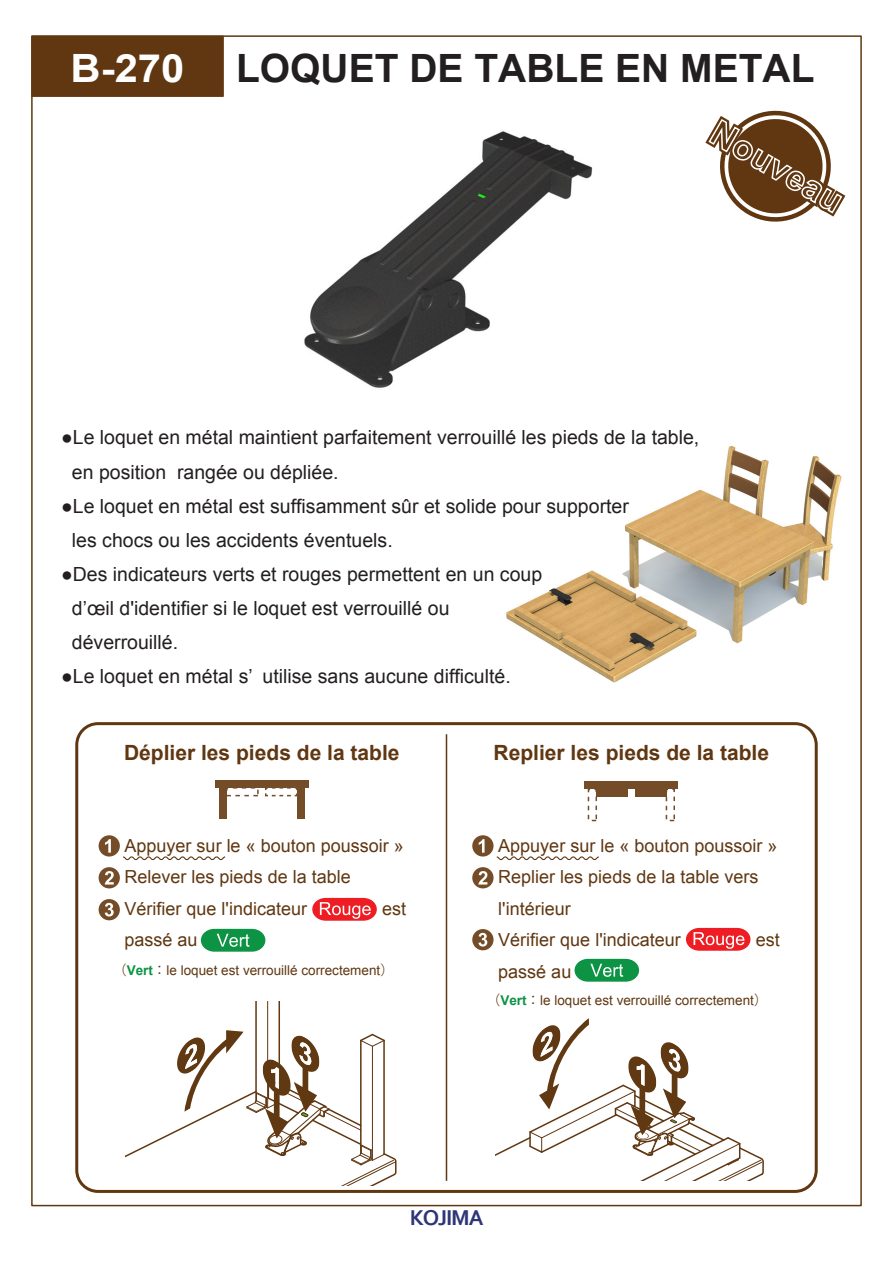
<style>
.page{position:relative;width:893px;height:1263px;background:#fff}
.page>*{position:absolute;margin:0;border:0;box-sizing:border-box;transform-origin:0 0}
.t1{font:700 39px "Arial";color:#231f20}
.t2{font:700 39px "Arial";color:#fff;scale:1.07 1}
.t3{font:700 22.5px "Corbel";letter-spacing:-.05em;color:#2e3677}
.t4{font:700 21px "Arial";color:#603711}
.t5{font:19.5px/34.2px "Arial";color:#231f20}
.t6{font:18px/31.5px "Arial";color:#603711}
.t7{font:13.5px "Arial";color:#603711}
.s1{font-family:"Koz Go Pr 6 N"}
.s2{font-weight:700;color:#0d9344}
</style>
<div class="page">
<div style="left:31px;top:36px;width:193px;height:61px;background:#603711;border:1px solid #603711"></div>
<img style="left:506px;top:446px;width:336px;height:237px">
<img style="left:304px;top:131px;width:289px;height:257px">
<div style="left:215px;top:780px;width:94px;height:8px;background:#744c27"></div>
<div style="left:297px;top:788px;width:8px;height:31px;background:#744c27"></div>
<div style="left:219px;top:788px;width:8px;height:31px;background:#744c27"></div>
<div style="left:226px;top:787px;width:33px;height:9px;border:2px dashed #744c27"></div>
<svg style="left:265px;top:788px;width:32px;height:9px"></svg>
<div style="left:585px;top:781px;width:93px;height:8px;background:#744c27"></div>
<div style="left:666px;top:788px;width:9px;height:33px;border:2px dashed #744c27"></div>
<div style="left:588px;top:788px;width:9px;height:33px;border:2px dashed #744c27"></div>
<div style="left:596px;top:789px;width:31px;height:8px;background:#744c27"></div>
<div style="left:635px;top:789px;width:31px;height:8px;background:#744c27"></div>
<hr style="left:446px;top:734px;width:1px;height:447px;background:#603711">
<svg style="left:123px;top:856px;width:103px;height:5px"></svg>
<svg style="left:312px;top:897px;width:65px;height:24px"></svg>
<svg style="left:200px;top:928px;width:66px;height:24px"></svg>
<div style="left:99px;top:835px;width:21px;height:21px;background:#744c27;border-radius:50%"></div>
<svg style="left:105px;top:839px;width:6px;height:14px"></svg>
<div style="left:99px;top:899px;width:21px;height:21px;background:#744c27;border-radius:50%"></div>
<svg style="left:105px;top:903px;width:9px;height:13px"></svg>
<div style="left:99px;top:867px;width:21px;height:21px;background:#744c27;border-radius:50%"></div>
<svg style="left:105px;top:871px;width:9px;height:13px"></svg>
<hr style="left:279px;top:1002px;width:1px;height:83px;background:#603711">
<hr style="left:267px;top:1002px;width:1px;height:106px;background:#603711">
<hr style="left:255px;top:1002px;width:2px;height:99px;background:#603711">
<svg style="left:126px;top:1030px;width:271px;height:155px"></svg>
<svg style="left:495px;top:1018px;width:269px;height:163px"></svg>
<div style="left:75px;top:722px;width:743px;height:471px;border:3px solid #603711;border-radius:21px"></div>
<svg style="left:705px;top:110px;width:141px;height:112px"></svg>
<svg style="left:496px;top:856px;width:103px;height:5px"></svg>
<svg style="left:686px;top:927px;width:65px;height:24px"></svg>
<svg style="left:574px;top:958px;width:66px;height:24px"></svg>
<div style="left:472px;top:835px;width:21px;height:21px;background:#744c27;border-radius:50%"></div>
<svg style="left:479px;top:839px;width:6px;height:14px"></svg>
<div style="left:472px;top:929px;width:21px;height:21px;background:#744c27;border-radius:50%"></div>
<svg style="left:478px;top:933px;width:9px;height:13px"></svg>
<div style="left:472px;top:867px;width:21px;height:21px;background:#744c27;border-radius:50%"></div>
<svg style="left:478px;top:871px;width:9px;height:13px"></svg>
<h1 class="t2" style="left:71px;top:42px;width:108px">B-270</h1>
<h1 class="t1" style="left:236px;top:42px;width:580px">LOQUET DE TABLE EN METAL</h1>
<p class="t5" style="left:72px;top:421px;width:629px;text-indent:-11px">●Le loquet en métal maintient parfaitement verrouillé les pieds de la table, en position rangée ou dépliée.</p>
<p class="t5" style="left:72px;top:489px;width:558px;text-indent:-11px">●Le loquet en métal est suffisamment sûr et solide pour supporter les chocs ou les accidents éventuels.</p>
<p class="t5" style="left:72px;top:557px;width:472px;text-indent:-11px">●Des indicateurs verts et rouges permettent en un coup d’œil d'identifier si le loquet est verrouillé ou déverrouillé.</p>
<p class="t5" style="left:61px;top:660px;width:451px">●Le loquet en métal s’ utilise sans aucune difficulté.</p>
<p class="t4" style="left:124px;top:739px;width:277px">Déplier les pieds de la table</p>
<p class="t4" style="left:494px;top:739px;width:277px">Replier les pieds de la table</p>
<p class="t6" style="left:125px;top:830px;width:281px">Appuyer sur le « bouton poussoir »<br>Relever les pieds de la table<br>Vérifier que l'indicateur</p>
<p class="t6" style="left:382px;top:893px;width:26px">est</p>
<p class="t6" style="left:125px;top:924px;width:110px">passé au vert</p>
<p class="t7" style="left:113px;top:961px;width:282px"><span class="s1">（</span><span class="s2">Vert</span><span class="s1">：</span>le loquet est verrouillé correctement<span class="s1">）</span></p>
<p class="t6" style="left:498px;top:830px;width:281px">Appuyer sur le « bouton poussoir »<br>Replier les pieds de la table vers l'intérieur<br>Vérifier que l'indicateur</p>
<p class="t6" style="left:756px;top:924px;width:26px">est</p>
<p class="t6" style="left:498px;top:956px;width:110px">passé au vert</p>
<p class="t7" style="left:487px;top:991px;width:282px"><span class="s1">（</span><span class="s2">Vert</span><span class="s1">：</span>le loquet est verrouillé correctement<span class="s1">）</span></p>
<p class="t3" style="left:410px;top:1204px;width:75px">KOJIMA</p>
</div>
